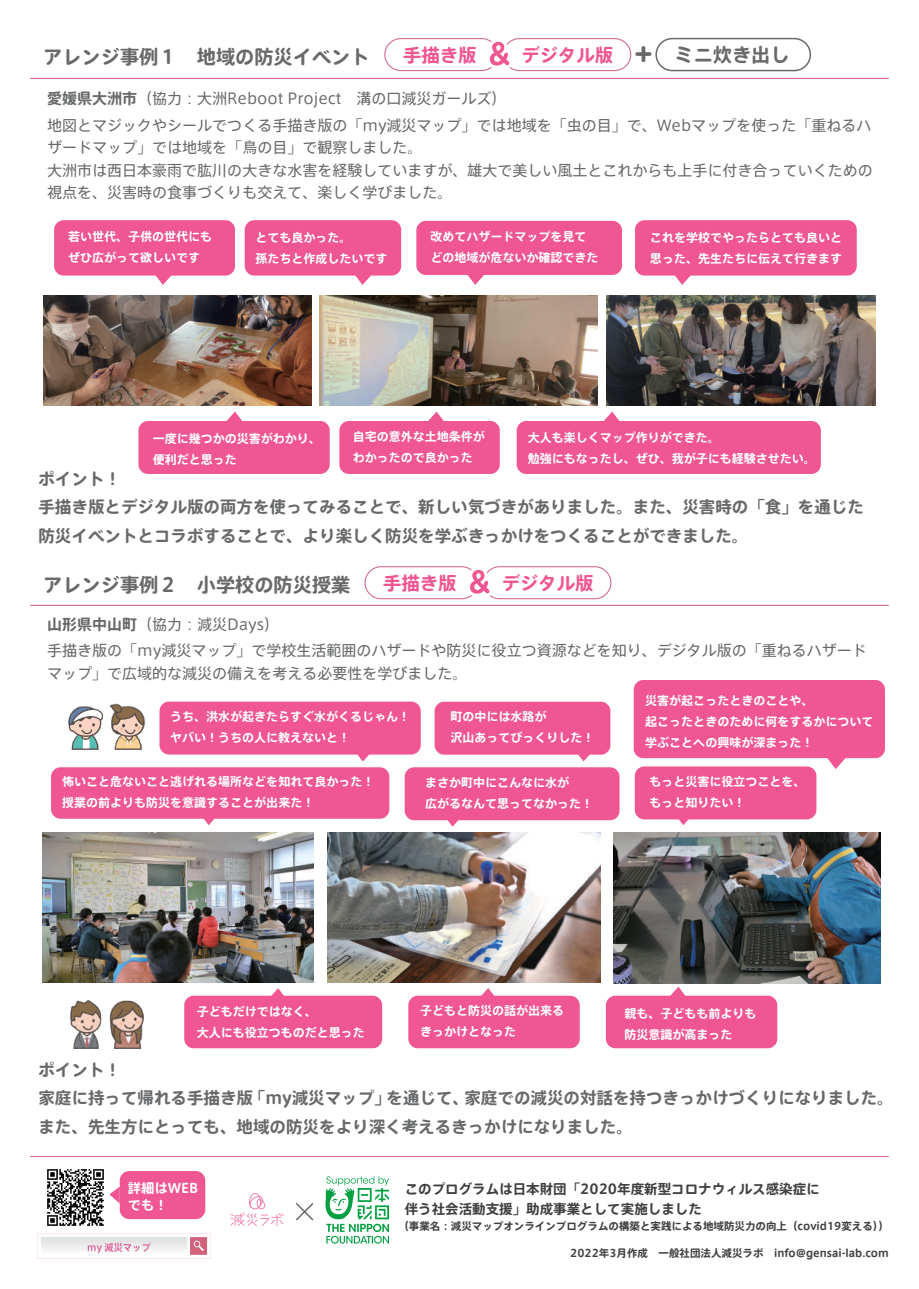
<style>
.page{position:relative;width:919px;height:1289px;background:#fff}
.page>*{position:absolute;margin:0;border:0;box-sizing:border-box;transform-origin:0 0}
.t1{font:19.2px "Axis Round 100 Std N B";color:#67696b}
.t2{font:18.3px "Axis Round 100 Std N B";color:#f05692}
.t3{font:16.5px/28.5px "Axis Round 100 Std N B";color:#67696b}
.t4{font:15px/22.5px "Axis Round 100 Std N R";color:#67696b}
.t5{font:13.5px/19.5px "Axis Round 100 Std N B";color:#404041}
.t6{font:13.2px/16.6px "Axis Round 100 Std N B";color:#fff}
.t7{font:12px/21px "Axis Round 100 Std N B";color:#fff}
.t8{font:10.5px "Axis Round 100 Std N B";color:#404041}
.s1{font-size:18.3px;color:#f05692}
.s2{font-size:30.45px}
.s3{font-family:"Axis Round 100 Std N B"}
</style>
<div class="page">
<hr style="left:30px;top:1155px;width:858px;height:1px;background:#d36c97">
<div style="left:502px;top:38px;width:129px;height:33px;border:1px solid #d36c97;border-radius:16px"></div>
<img style="left:43px;top:832px;width:270px;height:150px">
<img style="left:327px;top:832px;width:273px;height:150px">
<img style="left:613px;top:832px;width:267px;height:151px">
<div style="left:54px;top:220px;width:181px;height:55px;background:#f05692;border-radius:9px"></div>
<div style="left:138px;top:421px;width:192px;height:53px;background:#f05692;border-radius:9px"></div>
<div style="left:516px;top:421px;width:304px;height:53px;background:#f05692;border-radius:9px"></div>
<div style="left:245px;top:220px;width:156px;height:55px;background:#f05692;border-radius:9px"></div>
<div style="left:635px;top:220px;width:221px;height:55px;background:#f05692;border-radius:9px"></div>
<div style="left:339px;top:421px;width:160px;height:53px;background:#f05692;border-radius:9px"></div>
<div style="left:51px;top:767px;width:338px;height:51px;background:#f05692;border-radius:9px"></div>
<div style="left:404px;top:767px;width:215px;height:53px;background:#f05692;border-radius:9px"></div>
<div style="left:634px;top:766px;width:182px;height:53px;background:#f05692;border-radius:9px"></div>
<div style="left:159px;top:701px;width:261px;height:53px;background:#f05692;border-radius:9px"></div>
<div style="left:120px;top:1170px;width:85px;height:48px;background:#f05692;border-radius:9px"></div>
<div style="left:416px;top:221px;width:206px;height:54px;background:#f05692;border-radius:9px"></div>
<svg style="left:153px;top:275px;width:21px;height:10px"></svg>
<svg style="left:442px;top:820px;width:22px;height:6px"></svg>
<svg style="left:673px;top:819px;width:21px;height:6px"></svg>
<svg style="left:199px;top:818px;width:21px;height:7px"></svg>
<svg style="left:352px;top:275px;width:22px;height:10px"></svg>
<svg style="left:467px;top:275px;width:17px;height:10px"></svg>
<svg style="left:672px;top:275px;width:21px;height:10px"></svg>
<svg style="left:604px;top:411px;width:16px;height:10px"></svg>
<svg style="left:428px;top:411px;width:16px;height:10px"></svg>
<svg style="left:226px;top:411px;width:16px;height:10px"></svg>
<svg style="left:110px;top:1186px;width:10px;height:17px"></svg>
<hr style="left:30px;top:78px;width:858px;height:1px;background:#d36c97">
<hr style="left:30px;top:605px;width:858px;height:1px;background:#d36c97">
<img style="left:44px;top:296px;width:267px;height:109px">
<img style="left:319px;top:295px;width:278px;height:110px">
<img style="left:606px;top:295px;width:269px;height:110px">
<img style="left:38px;top:1233px;width:173px;height:25px">
<img style="left:47px;top:1169px;width:57px;height:57px">
<div style="left:633px;top:680px;width:251px;height:78px;background:#f05692;border-radius:9px"></div>
<svg style="left:825px;top:758px;width:22px;height:11px"></svg>
<svg style="left:353px;top:754px;width:21px;height:7px"></svg>
<div style="left:434px;top:701px;width:176px;height:53px;background:#f05692;border-radius:9px"></div>
<svg style="left:573px;top:754px;width:22px;height:7px"></svg>
<div style="left:184px;top:995px;width:198px;height:53px;background:#f05692;border-radius:9px"></div>
<svg style="left:266px;top:988px;width:22px;height:8px"></svg>
<div style="left:408px;top:995px;width:171px;height:53px;background:#f05692;border-radius:9px"></div>
<svg style="left:476px;top:988px;width:22px;height:8px"></svg>
<div style="left:606px;top:995px;width:171px;height:53px;background:#f05692;border-radius:9px"></div>
<svg style="left:667px;top:986px;width:21px;height:10px"></svg>
<div style="left:384px;top:38px;width:114px;height:33px;border:1px solid #d36c97;border-radius:16px"></div>
<svg style="left:487px;top:39px;width:26px;height:30px"></svg>
<div style="left:655px;top:38px;width:156px;height:33px;border:2px solid #67696b;border-radius:16px"></div>
<img style="left:68px;top:703px;width:78px;height:46px">
<img style="left:70px;top:1000px;width:74px;height:48px">
<svg style="left:295px;top:1203px;width:19px;height:18px"></svg>
<svg style="left:325px;top:1176px;width:64px;height:67px"></svg>
<svg style="left:230px;top:1193px;width:54px;height:32px"></svg>
<div style="left:483px;top:566px;width:128px;height:33px;border:1px solid #d36c97;border-radius:16px"></div>
<div style="left:364px;top:566px;width:114px;height:33px;border:1px solid #d36c97;border-radius:16px"></div>
<svg style="left:467px;top:567px;width:26px;height:29px"></svg>
<h1 class="t1" style="left:43px;top:43px;width:328px">アレンジ事例１　地域の防災イベント</h1>
<h2 class="t2" style="left:403px;top:42px;width:75px">手描き版</h2>
<h1 class="t1" style="left:521px;top:41px;width:269px"><span class="s1">デジタル版</span> <span class="s2">+</span> ミニ炊き出し</h1>
<p class="t4" style="left:47px;top:86px;width:461px"><span class="s3">愛媛県大洲市</span>（協力：大洲Reboot Project　溝の口減災ガールズ）</p>
<p class="t4" style="left:47px;top:113px;width:827px">地図とマジックやシールでつくる手描き版の「my減災マップ」では地域を「虫の目」で、Webマップを使った「重ねるハザードマップ」では地域を「鳥の目」で観察しました。<br>大洲市は西日本豪雨で肱川の大きな水害を経験していますが、雄大で美しい風土とこれからも上手に付き合っていくための視点を、災害時の食事づくりも交えて、楽しく学びました。</p>
<p class="t7" style="left:255px;top:227px;width:133px">とても良かった。<br>孫たちと作成したいです</p>
<p class="t7" style="left:430px;top:225px;width:169px">改めてハザードマップを見てどの地域が危ないか確認できた</p>
<p class="t7" style="left:68px;top:225px;width:145px">若い世代、子供の世代にもぜひ広がって欲しいです</p>
<p class="t7" style="left:650px;top:227px;width:193px">これを学校でやったらとても良いと思った、先生たちに伝えて行きます</p>
<p class="t7" style="left:153px;top:427px;width:169px">一度に幾つかの災害がわかり、便利だと思った</p>
<p class="t7" style="left:352px;top:425px;width:133px">自宅の意外な土地条件がわかったので良かった</p>
<p class="t7" style="left:527px;top:427px;width:290px">大人も楽しくマップ作りができた。<br>勉強にもなったし、ぜひ、我が子にも経験させたい。</p>
<h3 class="t3" style="left:38px;top:463px;width:827px">ポイント！<br>手描き版とデジタル版の両方を使ってみることで、新しい気づきがありました。また、災害時の「食」を通じた防災イベントとコラボすることで、より楽しく防災を学ぶきっかけをつくることができました。</h3>
<h1 class="t1" style="left:43px;top:571px;width:309px">アレンジ事例２　小学校の防災授業</h1>
<p class="t4" style="left:47px;top:612px;width:233px"><span class="s3">山形県中山町</span>（協力：減災Days）</p>
<h2 class="t2" style="left:383px;top:569px;width:75px">手描き版</h2>
<h2 class="t2" style="left:501px;top:569px;width:93px">デジタル版</h2>
<p class="t4" style="left:47px;top:638px;width:821px">手描き版の「my減災マップ」で学校生活範囲のハザードや防災に役立つ資源などを知り、デジタル版の「重ねるハザードマップ」で広域的な減災の備えを考える必要性を学びました。</p>
<p class="t7" style="left:170px;top:705px;width:241px">うち、洪水が起きたらすぐ水がくるじゃん！ヤバい！うちの人に教えないと！</p>
<p class="t7" style="left:62px;top:770px;width:314px">怖いこと危ないこと逃げれる場所などを知れて良かった！授業の前よりも防災を意識することが出来た！</p>
<p class="t7" style="left:450px;top:706px;width:145px">町の中には水路が<br>沢山あってびっくりした！</p>
<p class="t7" style="left:425px;top:771px;width:169px">まさか町中にこんなに水が<br>広がるなんて思ってなかった！</p>
<p class="t7" style="left:645px;top:689px;width:229px">災害が起こったときのことや、<br>起こったときのために何をするかについて学ぶことへの興味が深まった！</p>
<p class="t7" style="left:649px;top:770px;width:157px">もっと災害に役立つことを、もっと知りたい！</p>
<p class="t7" style="left:197px;top:1000px;width:169px">子どもだけではなく、<br>大人にも役立つものだと思った</p>
<p class="t7" style="left:420px;top:999px;width:145px">子どもと防災の話が出来るきっかけとなった</p>
<p class="t7" style="left:624px;top:1002px;width:133px">親も、子どもも前よりも防災意識が高まった</p>
<h3 class="t3" style="left:38px;top:1054px;width:856px">ポイント！<br>家庭に持って帰れる手描き版「my減災マップ」を通じて、家庭での減災の対話を持つきっかけづくりになりました。また、先生方にとっても、地域の防災をより深く考えるきっかけになりました。</h3>
<p class="t6" style="left:128px;top:1179px;width:72px">詳細はWEBでも！</p>
<p class="t5" style="left:404px;top:1178px;width:416px">このプログラムは日本財団「2020年度新型コロナウィルス感染症に伴う社会活動支援」助成事業として実施しました</p>
<p class="t8" style="left:398px;top:1218px;width:492px">（事業名：減災マップオンラインプログラムの構築と実践による地域防災力の向上（covid19変える））</p>
<p class="t8" style="left:570px;top:1245px;width:320px">2022年3月作成　一般社団法人減災ラボ　info@gensai-lab.com</p>
</div>
